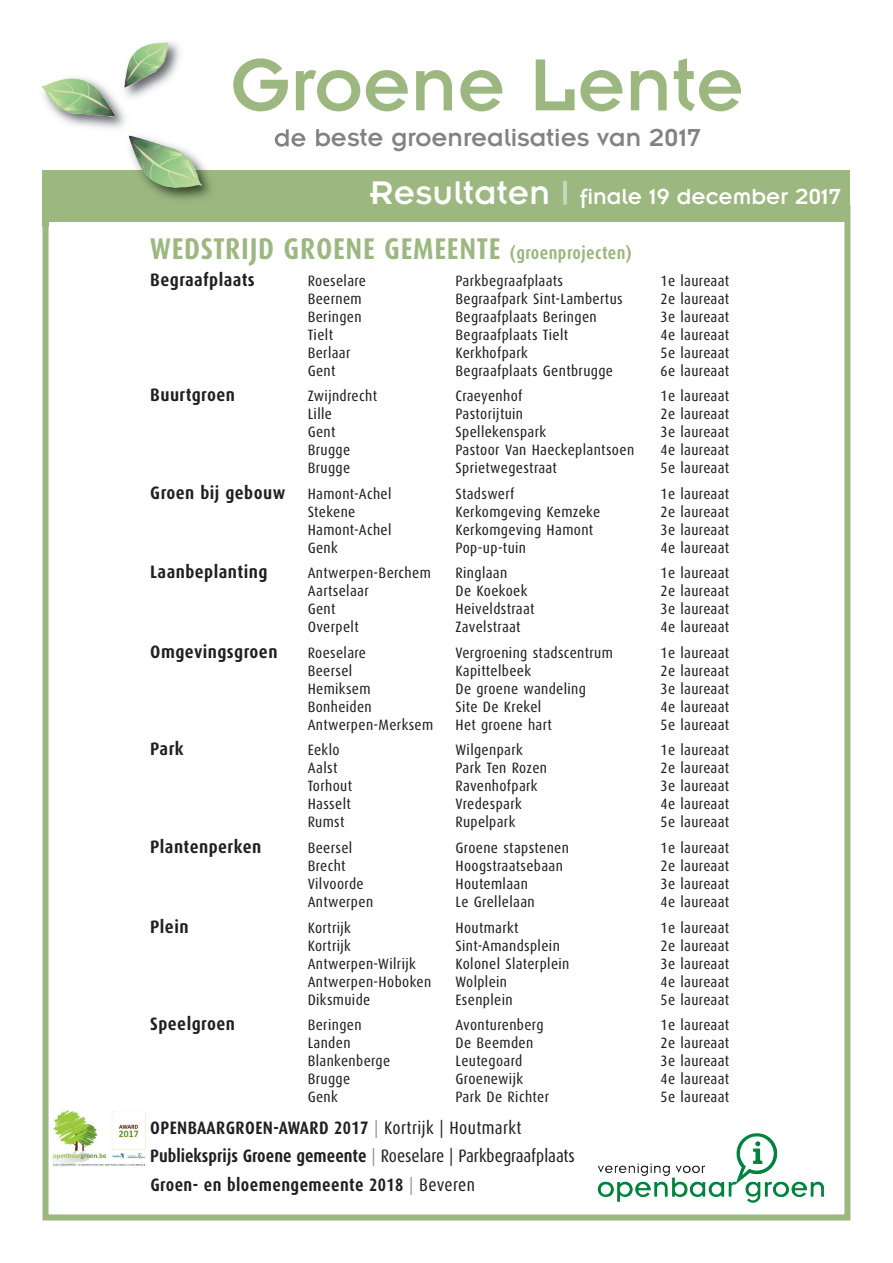
<style>
.page{position:relative;width:893px;height:1263px;background:#fff}
.page>*{position:absolute;margin:0;border:0;box-sizing:border-box;transform-origin:0 0}
.t1{font:81px "Insignia";color:#9cb780}
.t2{font:700 30px "Dax Condensed";letter-spacing:.025em;color:#9cb780}
.t3{font:27px "Insignia";color:#808285}
.t4{font:24px "Insignia";color:#fff}
.t5{font:700 18px/28.5px "Dax Condensed";letter-spacing:.025em;color:#231f20}
.t6{font:700 18px "Dax Condensed";letter-spacing:.025em;color:#231f20;scale:1.05 1}
.t7{font:15px "Dax Condensed";letter-spacing:.02em;color:#231f20;scale:1.05 1}
.s1{font-size:36px}
.s2{font-size:36px;color:#cad6b9}
.s3{font-size:18px}
.s4{font-weight:400;color:#8f9194}
.s5{font-weight:400}
</style>
<div class="page">
<div style="left:43px;top:205px;width:807px;height:1015px;border:6px solid #9cb780"></div>
<div style="left:43px;top:170px;width:807px;height:51px;background:#9cb780"></div>
<img style="left:42px;top:41px;width:275px;height:185px">
<svg style="left:43px;top:221px;width:6px;height:5px"></svg>
<img style="left:233px;top:58px;width:84px;height:53px">
<img style="left:275px;top:129px;width:42px;height:19px">
<img style="left:43px;top:170px;width:274px;height:51px">
<img style="left:41px;top:42px;width:161px;height:146px">
<img style="left:729px;top:1133px;width:49px;height:64px">
<img style="left:52px;top:1110px;width:94px;height:57px">
<h1 class="t1" style="left:231px;top:59px;width:515px">Groene Lente</h1>
<h3 class="t3" style="left:274px;top:129px;width:428px">de beste groenrealisaties van 2017</h3>
<h3 class="t4" style="left:370px;top:189px;width:472px"><span class="s1">Resultaten</span> <span class="s2">|</span> finale 19 december 2017</h3>
<h2 class="t2" style="left:150px;top:232px;width:483px">WEDSTRIJD GROENE GEMEENTE <span class="s3">(groenprojecten)</span></h2>
<p class="t6" style="left:150px;top:270px;width:101px">Begraafplaats</p>
<p class="t7" style="left:308px;top:272px;width:57px">Roeselare</p>
<p class="t7" style="left:455px;top:272px;width:104px">Parkbegraafplaats</p>
<p class="t7" style="left:661px;top:272px;width:67px">1e laureaat</p>
<p class="t7" style="left:308px;top:290px;width:53px">Beernem</p>
<p class="t7" style="left:455px;top:290px;width:161px">Begraafpark Sint-Lambertus</p>
<p class="t7" style="left:661px;top:290px;width:67px">2e laureaat</p>
<p class="t7" style="left:308px;top:308px;width:53px">Beringen</p>
<p class="t7" style="left:455px;top:308px;width:136px">Begraafplaats Beringen</p>
<p class="t7" style="left:661px;top:308px;width:67px">3e laureaat</p>
<p class="t7" style="left:308px;top:326px;width:26px">Tielt</p>
<p class="t7" style="left:455px;top:326px;width:109px">Begraafplaats Tielt</p>
<p class="t7" style="left:661px;top:326px;width:67px">4e laureaat</p>
<p class="t7" style="left:308px;top:344px;width:42px">Berlaar</p>
<p class="t7" style="left:455px;top:344px;width:70px">Kerkhofpark</p>
<p class="t7" style="left:661px;top:344px;width:67px">5e laureaat</p>
<p class="t7" style="left:308px;top:362px;width:28px">Gent</p>
<p class="t7" style="left:455px;top:362px;width:152px">Begraafplaats Gentbrugge</p>
<p class="t7" style="left:661px;top:362px;width:67px">6e laureaat</p>
<p class="t6" style="left:150px;top:385px;width:82px">Buurtgroen</p>
<p class="t7" style="left:308px;top:388px;width:68px">Zwijndrecht</p>
<p class="t7" style="left:455px;top:388px;width:65px">Craeyenhof</p>
<p class="t7" style="left:661px;top:388px;width:67px">1e laureaat</p>
<p class="t7" style="left:308px;top:406px;width:25px">Lille</p>
<p class="t7" style="left:455px;top:406px;width:66px">Pastorijtuin</p>
<p class="t7" style="left:661px;top:406px;width:67px">2e laureaat</p>
<p class="t7" style="left:308px;top:424px;width:28px">Gent</p>
<p class="t7" style="left:455px;top:424px;width:88px">Spellekenspark</p>
<p class="t7" style="left:661px;top:424px;width:67px">3e laureaat</p>
<p class="t7" style="left:308px;top:442px;width:42px">Brugge</p>
<p class="t7" style="left:455px;top:442px;width:172px">Pastoor Van Haeckeplantsoen</p>
<p class="t7" style="left:661px;top:442px;width:67px">4e laureaat</p>
<p class="t7" style="left:308px;top:460px;width:42px">Brugge</p>
<p class="t7" style="left:455px;top:460px;width:98px">Sprietwegestraat</p>
<p class="t7" style="left:661px;top:460px;width:67px">5e laureaat</p>
<p class="t6" style="left:150px;top:483px;width:130px">Groen bij gebouw</p>
<p class="t7" style="left:308px;top:485px;width:81px">Hamont-Achel</p>
<p class="t7" style="left:455px;top:485px;width:58px">Stadswerf</p>
<p class="t7" style="left:661px;top:485px;width:67px">1e laureaat</p>
<p class="t7" style="left:308px;top:503px;width:47px">Stekene</p>
<p class="t7" style="left:455px;top:503px;width:139px">Kerkomgeving Kemzeke</p>
<p class="t7" style="left:661px;top:503px;width:67px">2e laureaat</p>
<p class="t7" style="left:308px;top:521px;width:81px">Hamont-Achel</p>
<p class="t7" style="left:455px;top:521px;width:133px">Kerkomgeving Hamont</p>
<p class="t7" style="left:661px;top:521px;width:67px">3e laureaat</p>
<p class="t7" style="left:308px;top:539px;width:30px">Genk</p>
<p class="t7" style="left:455px;top:539px;width:69px">Pop-up-tuin</p>
<p class="t7" style="left:661px;top:539px;width:67px">4e laureaat</p>
<p class="t6" style="left:150px;top:562px;width:113px">Laanbeplanting</p>
<p class="t7" style="left:308px;top:565px;width:119px">Antwerpen-Berchem</p>
<p class="t7" style="left:455px;top:565px;width:51px">Ringlaan</p>
<p class="t7" style="left:661px;top:565px;width:67px">1e laureaat</p>
<p class="t7" style="left:308px;top:583px;width:60px">Aartselaar</p>
<p class="t7" style="left:455px;top:583px;width:70px">De Koekoek</p>
<p class="t7" style="left:661px;top:583px;width:67px">2e laureaat</p>
<p class="t7" style="left:308px;top:601px;width:28px">Gent</p>
<p class="t7" style="left:455px;top:601px;width:77px">Heiveldstraat</p>
<p class="t7" style="left:661px;top:601px;width:67px">3e laureaat</p>
<p class="t7" style="left:308px;top:619px;width:50px">Overpelt</p>
<p class="t7" style="left:455px;top:619px;width:64px">Zavelstraat</p>
<p class="t7" style="left:661px;top:619px;width:67px">4e laureaat</p>
<p class="t6" style="left:150px;top:642px;width:123px">Omgevingsgroen</p>
<p class="t7" style="left:308px;top:644px;width:57px">Roeselare</p>
<p class="t7" style="left:455px;top:644px;width:151px">Vergroening stadscentrum</p>
<p class="t7" style="left:661px;top:644px;width:67px">1e laureaat</p>
<p class="t7" style="left:308px;top:662px;width:44px">Beersel</p>
<p class="t7" style="left:455px;top:662px;width:74px">Kapittelbeek</p>
<p class="t7" style="left:661px;top:662px;width:67px">2e laureaat</p>
<p class="t7" style="left:308px;top:680px;width:61px">Hemiksem</p>
<p class="t7" style="left:455px;top:680px;width:126px">De groene wandeling</p>
<p class="t7" style="left:661px;top:680px;width:67px">3e laureaat</p>
<p class="t7" style="left:308px;top:698px;width:63px">Bonheiden</p>
<p class="t7" style="left:455px;top:698px;width:83px">Site De Krekel</p>
<p class="t7" style="left:661px;top:698px;width:67px">4e laureaat</p>
<p class="t7" style="left:308px;top:716px;width:121px">Antwerpen-Merksem</p>
<p class="t7" style="left:455px;top:716px;width:93px">Het groene hart</p>
<p class="t7" style="left:661px;top:716px;width:67px">5e laureaat</p>
<p class="t6" style="left:150px;top:739px;width:33px">Park</p>
<p class="t7" style="left:308px;top:742px;width:32px">Eeklo</p>
<p class="t7" style="left:455px;top:742px;width:66px">Wilgenpark</p>
<p class="t7" style="left:661px;top:742px;width:67px">1e laureaat</p>
<p class="t7" style="left:308px;top:760px;width:30px">Aalst</p>
<p class="t7" style="left:455px;top:760px;width:89px">Park Ten Rozen</p>
<p class="t7" style="left:661px;top:760px;width:67px">2e laureaat</p>
<p class="t7" style="left:308px;top:778px;width:44px">Torhout</p>
<p class="t7" style="left:455px;top:778px;width:80px">Ravenhofpark</p>
<p class="t7" style="left:661px;top:778px;width:67px">3e laureaat</p>
<p class="t7" style="left:308px;top:796px;width:43px">Hasselt</p>
<p class="t7" style="left:455px;top:796px;width:65px">Vredespark</p>
<p class="t7" style="left:661px;top:796px;width:67px">4e laureaat</p>
<p class="t7" style="left:308px;top:814px;width:37px">Rumst</p>
<p class="t7" style="left:455px;top:814px;width:59px">Rupelpark</p>
<p class="t7" style="left:661px;top:814px;width:67px">5e laureaat</p>
<p class="t6" style="left:150px;top:837px;width:107px">Plantenperken</p>
<p class="t7" style="left:308px;top:839px;width:44px">Beersel</p>
<p class="t7" style="left:455px;top:839px;width:110px">Groene stapstenen</p>
<p class="t7" style="left:661px;top:839px;width:67px">1e laureaat</p>
<p class="t7" style="left:308px;top:857px;width:38px">Brecht</p>
<p class="t7" style="left:455px;top:857px;width:104px">Hoogstraatsebaan</p>
<p class="t7" style="left:661px;top:857px;width:67px">2e laureaat</p>
<p class="t7" style="left:308px;top:875px;width:55px">Vilvoorde</p>
<p class="t7" style="left:455px;top:875px;width:71px">Houtemlaan</p>
<p class="t7" style="left:661px;top:875px;width:67px">3e laureaat</p>
<p class="t7" style="left:308px;top:893px;width:64px">Antwerpen</p>
<p class="t7" style="left:455px;top:893px;width:77px">Le Grellelaan</p>
<p class="t7" style="left:661px;top:893px;width:67px">4e laureaat</p>
<p class="t6" style="left:150px;top:916px;width:38px">Plein</p>
<p class="t7" style="left:308px;top:919px;width:43px">Kortrijk</p>
<p class="t7" style="left:455px;top:919px;width:62px">Houtmarkt</p>
<p class="t7" style="left:661px;top:919px;width:67px">1e laureaat</p>
<p class="t7" style="left:308px;top:937px;width:43px">Kortrijk</p>
<p class="t7" style="left:455px;top:937px;width:101px">Sint-Amandsplein</p>
<p class="t7" style="left:661px;top:937px;width:67px">2e laureaat</p>
<p class="t7" style="left:308px;top:955px;width:105px">Antwerpen-Wilrijk</p>
<p class="t7" style="left:455px;top:955px;width:110px">Kolonel Slaterplein</p>
<p class="t7" style="left:661px;top:955px;width:67px">3e laureaat</p>
<p class="t7" style="left:308px;top:973px;width:119px">Antwerpen-Hoboken</p>
<p class="t7" style="left:455px;top:973px;width:51px">Wolplein</p>
<p class="t7" style="left:661px;top:973px;width:67px">4e laureaat</p>
<p class="t7" style="left:308px;top:991px;width:61px">Diksmuide</p>
<p class="t7" style="left:455px;top:991px;width:56px">Esenplein</p>
<p class="t7" style="left:661px;top:991px;width:67px">5e laureaat</p>
<p class="t6" style="left:150px;top:1014px;width:82px">Speelgroen</p>
<p class="t7" style="left:308px;top:1016px;width:53px">Beringen</p>
<p class="t7" style="left:455px;top:1016px;width:85px">Avonturenberg</p>
<p class="t7" style="left:661px;top:1016px;width:67px">1e laureaat</p>
<p class="t7" style="left:308px;top:1034px;width:42px">Landen</p>
<p class="t7" style="left:455px;top:1034px;width:76px">De Beemden</p>
<p class="t7" style="left:661px;top:1034px;width:67px">2e laureaat</p>
<p class="t7" style="left:308px;top:1052px;width:80px">Blankenberge</p>
<p class="t7" style="left:455px;top:1052px;width:65px">Leutegoard</p>
<p class="t7" style="left:661px;top:1052px;width:67px">3e laureaat</p>
<p class="t7" style="left:308px;top:1070px;width:42px">Brugge</p>
<p class="t7" style="left:455px;top:1070px;width:66px">Groenewijk</p>
<p class="t7" style="left:661px;top:1070px;width:67px">4e laureaat</p>
<p class="t7" style="left:308px;top:1088px;width:30px">Genk</p>
<p class="t7" style="left:455px;top:1088px;width:91px">Park De Richter</p>
<p class="t7" style="left:661px;top:1088px;width:67px">5e laureaat</p>
<p class="t5" style="left:150px;top:1113px;width:426px">OPENBAARGROEN-AWARD 2017 <span class="s4">|</span> <span class="s5">Kortrijk | Houtmarkt<br></span>Publieksprijs Groene gemeente <span class="s4">|</span> <span class="s5">Roeselare | Parkbegraafplaats<br></span>Groen- en bloemengemeente 2018 <span class="s4">|</span> <span class="s5">Beveren</span></p>
</div>
